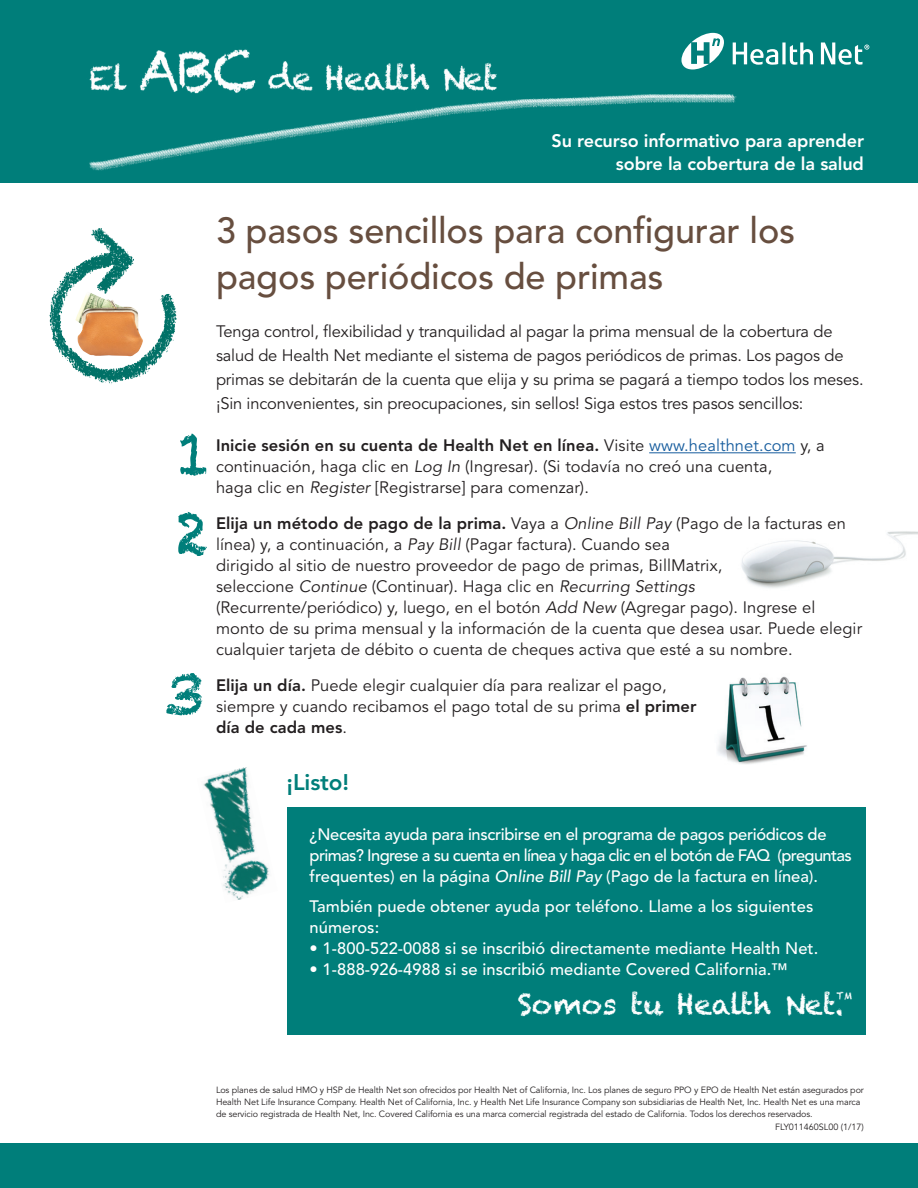
<style>
.page{position:relative;width:918px;height:1188px;background:#fff}
.page>*{position:absolute;margin:0;border:0;box-sizing:border-box;transform-origin:0 0}
.t1{font:58.65px "Chalkduster";color:#007e7a}
.t2{font:500 36px/46.5px "Avenir LT Std";letter-spacing:-.005em;color:#674e3f}
.t3{font:28.5px "Chalkduster";letter-spacing:-.005em;color:#fff}
.t4{font:800 22.5px "Avenir LT Std";letter-spacing:-.005em;color:#007e7a}
.t5{font:800 18px/22.5px "Avenir LT Std";letter-spacing:-.005em;color:#fff;text-align:right}
.t6{font:16.5px/21px "Avenir LT Std";letter-spacing:.005em;color:#231f20}
.t7{font:500 16.5px/21px "Avenir LT Std";letter-spacing:-.02em;color:#fff}
.t8{font:500 16.5px/21px "Avenir LT Std";color:#fff}
.t9{font:9.6px "Chalkduster";color:#fff}
.t10{font:9px/12px "Avenir LT Std";letter-spacing:-.01em;color:#231f20}
.s1{font-weight:800}
.s2{color:#175d9e}
.s3{font-style:italic}
</style>
<div class="page">
<img style="left:741px;top:531px;width:177px;height:57px">
<div style="left:0;top:1144px;width:918px;height:44px;background:#007e7a"></div>
<hr style="left:649px;top:452px;width:147px;height:1px;background:#175d9e">
<div style="left:287px;top:808px;width:578px;height:227px;background:#007e7a"></div>
<img style="left:203px;top:767px;width:66px;height:133px">
<img style="left:717px;top:676px;width:90px;height:88px">
<img style="left:49px;top:228px;width:128px;height:156px">
<div style="left:0;top:0;width:918px;height:182px;background:#007e7a"></div>
<img style="left:89px;top:32px;width:648px;height:139px">
<svg style="left:681px;top:33px;width:43px;height:36px"></svg>
<svg style="left:733px;top:42px;width:80px;height:23px"></svg>
<svg style="left:821px;top:42px;width:48px;height:23px"></svg>
<p class="t5" style="left:552px;top:130px;width:314px">Su recurso informativo para aprender sobre la cobertura de la salud</p>
<h2 class="t2" style="left:216px;top:208px;width:581px">3 pasos sencillos para configurar los pagos periódicos de primas</h2>
<h1 class="t1" style="left:176px;top:420px;width:37px">1</h1>
<h1 class="t1" style="left:176px;top:499px;width:34px">2</h1>
<h1 class="t1" style="left:163px;top:660px;width:42px">3</h1>
<p class="t6" style="left:216px;top:320px;width:649px;line-height:24px">Tenga control, flexibilidad y tranquilidad al pagar la prima mensual de la cobertura de salud de Health Net mediante el sistema de pagos periódicos de primas. Los pagos de primas se debitarán de la cuenta que elija y su prima se pagará a tiempo todos los meses. ¡Sin inconvenientes, sin preocupaciones, sin sellos! Siga estos tres pasos sencillos:</p>
<p class="t6" style="left:216px;top:435px;width:610px"><span class="s1">Inicie sesión en su cuenta de Health Net en línea.</span> Visite <span class="s2">www.healthnet.com</span> y, a continuación, haga clic en <span class="s3">Log In</span> (Ingresar). (Si todavía no creó una cuenta,<br>haga clic en <span class="s3">Register</span> [Registrarse] para comenzar).</p>
<p class="t6" style="left:216px;top:513px;width:648px"><span class="s1">Elija un método de pago de la prima.</span> Vaya a <span class="s3">Online Bill Pay</span> (Pago de la facturas en línea) y, a continuación, a <span class="s3">Pay Bill</span> (Pagar factura). Cuando sea<br>dirigido al sitio de nuestro proveedor de pago de primas, BillMatrix,<br>seleccione <span class="s3">Continue</span> (Continuar). Haga clic en <span class="s3">Recurring Settings </span>(Recurrente/periódico) y, luego, en el botón <span class="s3">Add New</span> (Agregar pago). Ingrese el monto de su prima mensual y la información de la cuenta que desea usar. Puede elegir cualquier tarjeta de débito o cuenta de cheques activa que esté a su nombre.</p>
<p class="t6" style="left:216px;top:676px;width:482px"><span class="s1">Elija un día.</span> Puede elegir cualquier día para realizar el pago, siempre y cuando recibamos el pago total de su prima <span class="s1">el primer día de cada mes</span>.</p>
<h3 class="t4" style="left:286px;top:768px;width:64px">¡Listo!</h3>
<p class="t7" style="left:310px;top:824px;width:544px">¿Necesita ayuda para inscribirse en el programa de pagos periódicos de primas? Ingrese a su cuenta en línea y haga clic en el botón de FAQ (preguntas frequentes) en la página <span class="s3">Online Bill Pay</span> (Pago de la factura en línea).</p>
<p class="t8" style="left:310px;top:896px;width:505px">También puede obtener ayuda por teléfono. Llame a los siguientes números:</p>
<p class="t8" style="left:310px;top:938px;width:510px">• 1-800-522-0088 si se inscribió directamente mediante Health Net.</p>
<p class="t8" style="left:310px;top:959px;width:480px">• 1-888-926-4988 si se inscribió mediante Covered California.™</p>
<h3 class="t3" style="left:518px;top:987px;width:328px">Somos tu Health Net.</h3>
<p class="t9" style="left:837px;top:990px;width:17px">TM</p>
<p class="t10" style="left:216px;top:1084px;width:649px">Los planes de salud HMO y HSP de Health Net son ofrecidos por Health Net of California, Inc. Los planes de seguro PPO y EPO de Health Net están asegurados por<br>Health Net Life Insurance Company. Health Net of California, Inc. y Health Net Life Insurance Company son subsidiarias de Health Net, Inc. Health Net es una marca de servicio registrada de Health Net, Inc. Covered California es una marca comercial registrada del estado de California. Todos los derechos reservados.</p>
<p class="t10" style="left:775px;top:1122px;width:90px">FLY011460SL00 (1/17)</p>
</div>
